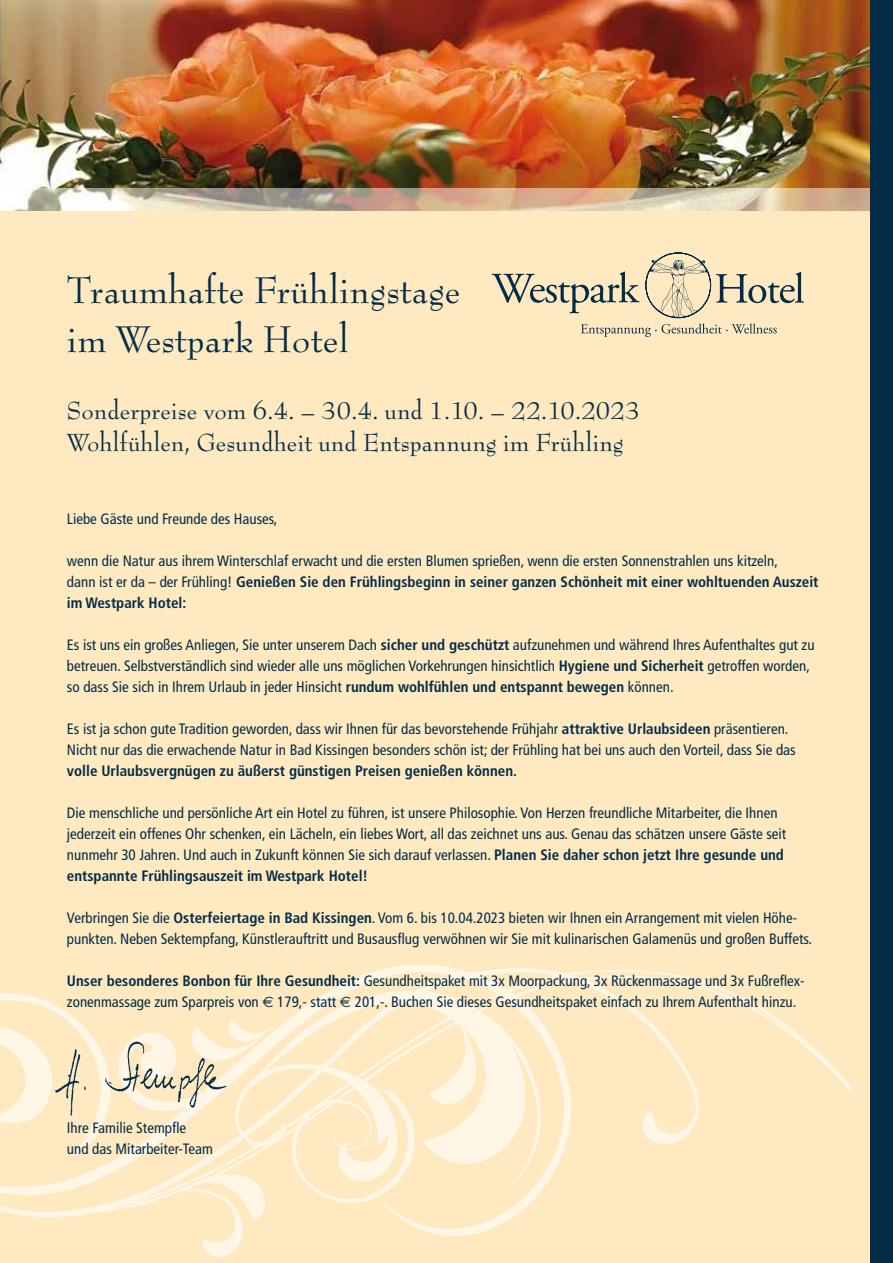
<style>
.page{position:relative;width:893px;height:1263px;background:#ffe9c0}
.page>*{position:absolute;margin:0;border:0;box-sizing:border-box;transform-origin:0 0}
.t1{font:40.5px/48.6px "Bernhard Modern Std";color:#032c48}
.t2{font:27px/32.4px "Bernhard Modern Std";color:#032c48}
.t3{font:condensed 15px/21px "Frutiger";color:#032c48}
.t4{font:700 condensed 15px "Frutiger";color:#032c48}
.s1{font-weight:700}
.s2{font-family:"Euro Sans";font-stretch:normal}
</style>
<div class="page">
<img style="left:0;top:922px;width:871px;height:341px">
<img style="left:0;top:0;width:871px;height:188px">
<img style="left:0;top:188px;width:871px;height:22px">
<div style="left:871px;top:0;width:22px;height:1263px;background:#032c48"></div>
<svg style="left:491px;top:252px;width:313px;height:85px"></svg>
<img style="left:51px;top:1035px;width:179px;height:85px">
<h1 class="t1" style="left:67px;top:266px;width:395px">Traumhafte Frühlingstage im Westpark Hotel</h1>
<h2 class="t2" style="left:67px;top:395px;width:575px">Sonderpreise vom 6.4. – 30.4. und 1.10. – 22.10.2023<br>Wohlfühlen, Gesundheit und Entspannung im Frühling</h2>
<p class="t3" style="left:67px;top:508px;width:212px">Liebe Gäste und Freunde des Hauses,</p>
<p class="t3" style="left:67px;top:550px;width:753px">wenn die Natur aus ihrem Winterschlaf erwacht und die ersten Blumen sprießen, wenn die ersten Sonnenstrahlen uns kitzeln,<br>dann ist er da – der Frühling! <span class="s1">Genießen Sie den Frühlingsbeginn in seiner ganzen Schönheit mit einer wohltuenden Auszeit im Westpark Hotel:</span></p>
<p class="t3" style="left:67px;top:634px;width:749px">Es ist uns ein großes Anliegen, Sie unter unserem Dach <span class="s1">sicher und geschützt</span> aufzunehmen und während Ihres Aufenthaltes gut zu betreuen. Selbstverständlich sind wieder alle uns möglichen Vorkehrungen hinsichtlich <span class="s1">Hygiene und Sicherheit</span> getroffen worden, so dass Sie sich in Ihrem Urlaub in jeder Hinsicht <span class="s1">rundum wohlfühlen und entspannt bewegen</span> können.</p>
<p class="t3" style="left:67px;top:718px;width:730px">Es ist ja schon gute Tradition geworden, dass wir Ihnen für das bevorstehende Frühjahr <span class="s1">attraktive Urlaubsideen</span> präsentieren.<br>Nicht nur das die erwachende Natur in Bad Kissingen besonders schön ist; der Frühling hat bei uns auch den Vorteil, dass Sie das</p>
<p class="t4" style="left:67px;top:762px;width:452px">volle Urlaubsvergnügen zu äußerst günstigen Preisen genießen können.</p>
<p class="t3" style="left:67px;top:802px;width:721px">Die menschliche und persönliche Art ein Hotel zu führen, ist unsere Philosophie. Von Herzen freundliche Mitarbeiter, die Ihnen jederzeit ein offenes Ohr schenken, ein Lächeln, ein liebes Wort, all das zeichnet uns aus. Genau das schätzen unsere Gäste seit nunmehr 30 Jahren. Und auch in Zukunft können Sie sich darauf verlassen. <span class="s1">Planen Sie daher schon jetzt Ihre gesunde und entspannte Frühlingsauszeit im Westpark Hotel!</span></p>
<p class="t3" style="left:67px;top:907px;width:747px">Verbringen Sie die <span class="s1">Osterfeiertage in Bad Kissingen</span>. Vom 6. bis 10.04.2023 bieten wir Ihnen ein Arrangement mit vielen Höhe&shy;punkten. Neben Sektempfang, Künstlerauftritt und Busausflug verwöhnen wir Sie mit kulinarischen Galamenüs und großen Buffets.</p>
<p class="t3" style="left:67px;top:970px;width:739px"><span class="s1">Unser besonderes Bonbon für Ihre Gesundheit:</span> Gesundheitspaket mit 3x Moorpackung, 3x Rückenmassage und 3x Fußreflex&shy;zonenmassage zum Sparpreis von <span class="s2">€</span> 179,- statt <span class="s2">€</span> 201,-. Buchen Sie dieses Gesundheitspaket einfach zu Ihrem Aufenthalt hinzu.</p>
<p class="t3" style="left:67px;top:1117px;width:147px">Ihre Familie Stempfle<br>und das Mitarbeiter-Team</p>
</div>
